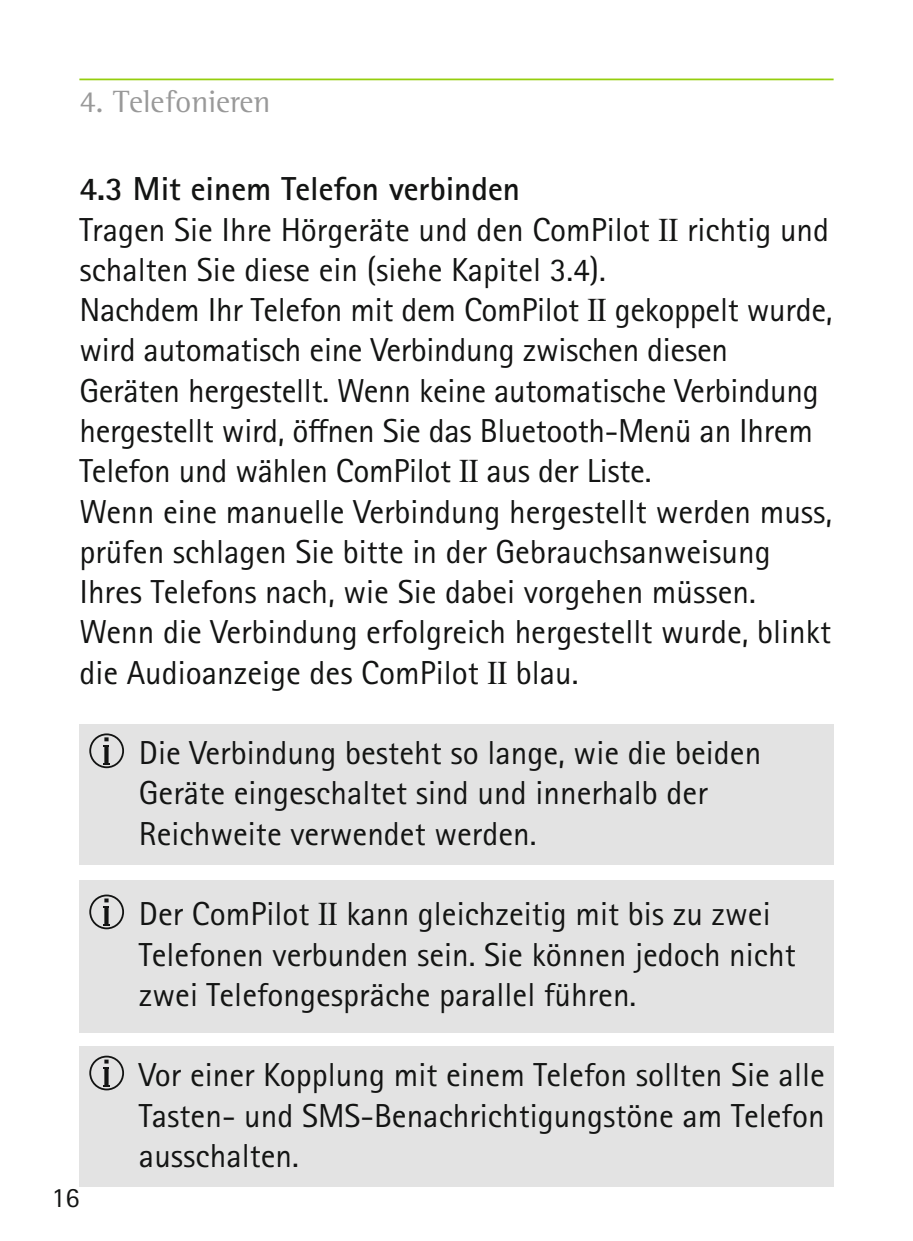
<style>
.page{position:relative;width:913px;height:1241px;background:#fff}
.page>*{position:absolute;margin:0;border:0;box-sizing:border-box;transform-origin:0 0}
.t1{font:33.25px/40.2px "Rotis Sans Serif Pro";color:#131413}
.t2{font:31.5px "Rotis Semi Serif Pro";color:#999}
.t3{font:28px "Rotis Sans Serif Pro";color:#131413}
.s1{font-weight:700}
.s2{font-family:"Rotis Serif"}
</style>
<div class="page">
<div style="left:79px;top:724px;width:754px;height:140px;background:#e3e3e3"></div>
<div style="left:79px;top:879px;width:754px;height:153px;background:#e3e3e3"></div>
<div style="left:79px;top:1045px;width:754px;height:141px;background:#e3e3e3"></div>
<hr style="left:79px;top:78px;width:754px;height:2px;background:#94ce0d">
<svg style="left:89px;top:733px;width:35px;height:35px"></svg>
<svg style="left:89px;top:894px;width:35px;height:35px"></svg>
<svg style="left:89px;top:1055px;width:35px;height:35px"></svg>
<p class="t2" style="left:79px;top:83px;width:192px">4. Telefonieren</p>
<p class="t1" style="left:79px;top:169px;width:754px"><span class="s1">4.3 Mit einem Telefon verbinden<br></span>Tragen Sie Ihre Hörgeräte und den ComPilot <span class="s2">II</span> richtig und schalten Sie diese ein (siehe Kapitel 3.4).<br>Nachdem Ihr Telefon mit dem ComPilot <span class="s2">II</span> gekoppelt wurde, wird automatisch eine Verbindung zwischen diesen Geräten hergestellt. Wenn keine automatische Verbindung hergestellt wird, öffnen Sie das Bluetooth-Menü an Ihrem Telefon und wählen ComPilot <span class="s2">II</span> aus der Liste.<br>Wenn eine manuelle Verbindung hergestellt werden muss, prüfen schlagen Sie bitte in der Gebrauchsanweisung Ihres Telefons nach, wie Sie dabei vorgehen müssen.<br>Wenn die Verbindung erfolgreich hergestellt wurde, blinkt die Audioanzeige des ComPilot <span class="s2">II</span> blau.</p>
<p class="t1" style="left:139px;top:733px;width:624px">Die Verbindung besteht so lange, wie die beiden<br>Geräte eingeschaltet sind und innerhalb der<br>Reichweite verwendet werden.</p>
<p class="t1" style="left:139px;top:894px;width:658px">Der ComPilot <span class="s2">II</span> kann gleichzeitig mit bis zu zwei<br>Telefonen verbunden sein. Sie können jedoch nicht zwei Telefongespräche parallel führen.</p>
<p class="t3" style="left:51px;top:1180px;width:29px">16</p>
<p class="t1" style="left:139px;top:1055px;width:687px;text-align:justify">Vor einer Kopplung mit einem Telefon sollten Sie alle Tasten- und SMS-Benachrichtigungstöne am Telefon ausschalten.</p>
</div>
